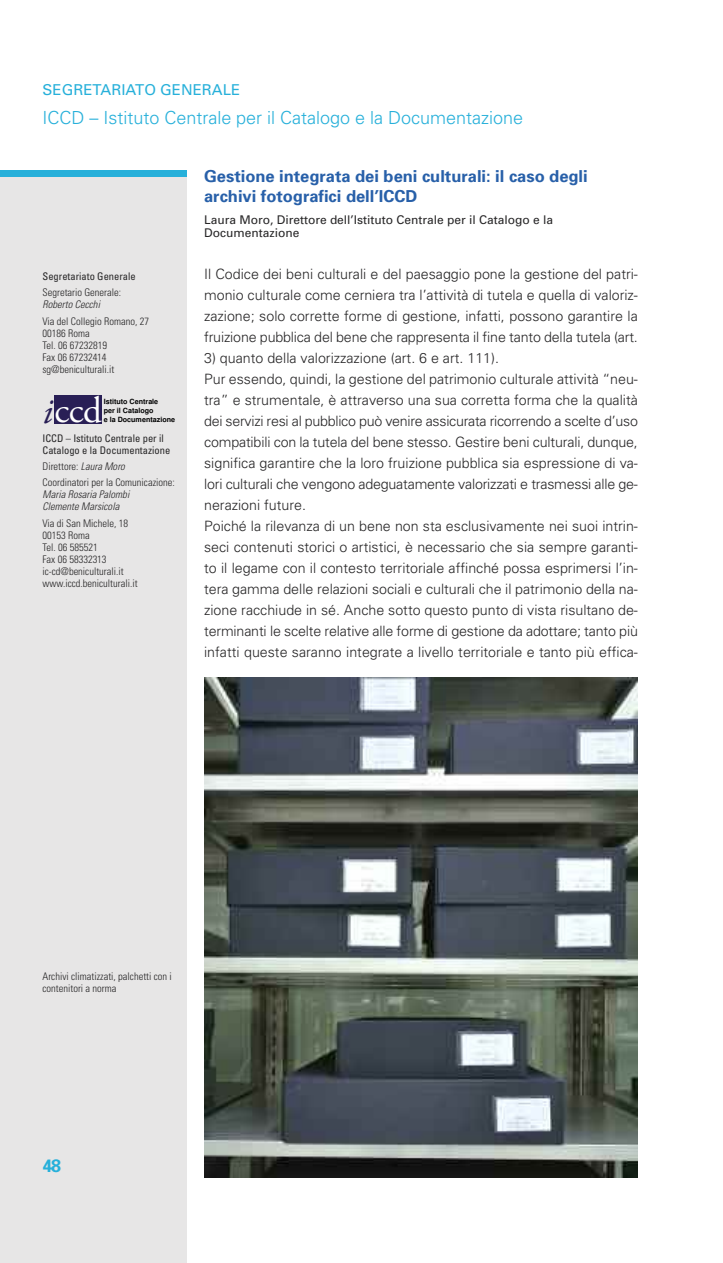
<style>
.page{position:relative;width:723px;height:1263px;background:#fff}
.page>*{position:absolute;margin:0;border:0;box-sizing:border-box;transform-origin:0 0}
.t1{font:36.9px "Adobe Garamond Pro";color:#fff}
.t2{font:300 18px "Univers";color:#27b0da}
.t3{font:700 18px "Univers";color:#27b0da}
.t4{font:700 16.5px/19.5px "Univers";color:#2860a9}
.t5{font:15px "Univers";color:#27b0da}
.t6{font:300 14.25px/21px "Univers";color:#272627;text-align:justify}
.t7{font:12px/13.5px "Univers";color:#272627}
.t8{font:300 condensed 10.5px/12px "Univers";color:#272627}
.t9{font:condensed 10.5px/12px "Univers";color:#272627}
.t10{font:italic 300 condensed 10.5px/12px "Univers";letter-spacing:.005em;color:#272627}
.t11{font:700 7.2px/9px "Nimbus San L";color:#000}
.s1{font-style:italic;color:#291f56}
.s2{font-style:italic}
</style>
<div class="page">
<div style="left:0;top:170px;width:187px;height:1093px;background:#e7e6e6"></div>
<div style="left:0;top:170px;width:187px;height:6px;background:#27b0da"></div>
<img style="left:204px;top:678px;width:434px;height:500px">
<div style="left:54px;top:395px;width:48px;height:28px;background:#291f56"></div>
<p class="t5" style="left:43px;top:85px;width:199px">SEGRETARIATO GENERALE</p>
<p class="t2" style="left:43px;top:111px;width:482px">ICCD – Istituto Centrale per il Catalogo e la Documentazione</p>
<p class="t9" style="left:43px;top:271px;width:95px">Segretariato Generale</p>
<p class="t8" style="left:43px;top:288px;width:80px">Segretario Generale:</p>
<p class="t10" style="left:43px;top:300px;width:59px">Roberto Cecchi</p>
<p class="t8" style="left:43px;top:316px;width:108px">Via del Collegio Romano, 27<br>00186 Roma<br>Tel. 06 67232819<br>Fax 06 67232414 sg@beniculturali.it</p>
<h1 class="t1" style="left:42px;top:396px;width:61px"><span class="s1">i</span>ccd</h1>
<p class="t11" style="left:104px;top:397px;width:73px">Istituto Centrale<br>per il Catalogo<br>e la Documentazione</p>
<p class="t9" style="left:43px;top:433px;width:129px">ICCD – Istituto Centrale per il<br>Catalogo e la Documentazione</p>
<p class="t8" style="left:43px;top:459px;width:134px;line-height:16.2px">Direttore: <span class="s2">Laura Moro<br></span>Coordinatori per la Comunicazione:</p>
<p class="t10" style="left:43px;top:490px;width:88px">Maria Rosaria Palombi<br>Clemente Marsicola</p>
<p class="t8" style="left:43px;top:518px;width:97px">Via di San Michele, 18<br>00153 Roma<br>Tel. 06 585521<br>Fax 06 58332313 ic-cd@beniculturali.it www.iccd.beniculturali.it</p>
<p class="t4" style="left:204px;top:168px;width:385px">Gestione integrata dei beni culturali: il caso degli archivi fotografici dell’ICCD</p>
<p class="t7" style="left:204px;top:214px;width:350px">Laura Moro, Direttore dell’Istituto Centrale per il Catalogo e la<br>Documentazione</p>
<p class="t6" style="left:204px;top:265px;width:435px">Il Codice dei beni culturali e del paesaggio pone la gestione del patri&shy;monio culturale come cerniera tra l’attività di tutela e quella di valoriz&shy;zazione; solo corrette forme di gestione, infatti, possono garantire la fruizione pubblica del bene che rappresenta il fine tanto della tutela (art.</p>
<p class="t6" style="left:204px;top:349px;width:435px;text-align:left">3) quanto della valorizzazione (art. 6 e art. 111).<br>Pur essendo, quindi, la gestione del patrimonio culturale attività “neu&shy;tra” e strumentale, è attraverso una sua corretta forma che la qualità dei servizi resi al pubblico può venire assicurata ricorrendo a scelte d’uso compatibili con la tutela del bene stesso. Gestire beni culturali, dunque, significa garantire che la loro fruizione pubblica sia espressione di va&shy;lori culturali che vengono adeguatamente valorizzati e trasmessi alle ge&shy;nerazioni future.<br>Poiché la rilevanza di un bene non sta esclusivamente nei suoi intrin&shy;seci contenuti storici o artistici, è necessario che sia sempre garanti&shy;to il legame con il contesto territoriale affinché possa esprimersi l’in&shy;tera gamma delle relazioni sociali e culturali che il patrimonio della na&shy;zione racchiude in sé. Anche sotto questo punto di vista risultano de&shy;terminanti le scelte relative alle forme di gestione da adottare; tanto più infatti queste saranno integrate a livello territoriale e tanto più effica-</p>
<p class="t8" style="left:43px;top:971px;width:131px">Archivi climatizzati, palchetti con i contenitori a norma</p>
<p class="t3" style="left:43px;top:1159px;width:20px">48</p>
</div>
